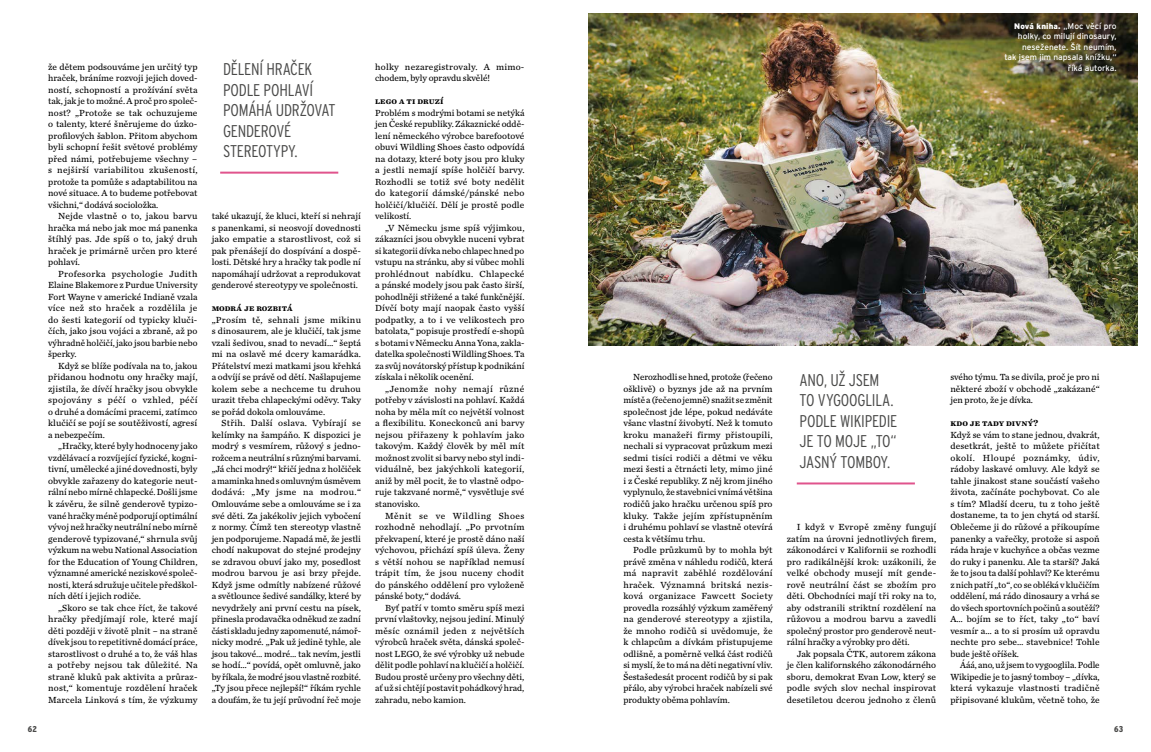
<style>
.page{position:relative;width:1151px;height:752px;background:#fff}
.page>*{position:absolute;margin:0;border:0;box-sizing:border-box;transform-origin:0 0}
.t1{font:40.7px/40.7px "Radio Grotesk";color:#000;text-align:right}
.t2{font:300 condensed 17px/20.5px "Interstate OT";letter-spacing:-.015em;color:#4a4a49}
.t3{font:9.2px/11.5px "Chronicle Text G3";letter-spacing:.005em;color:#000;text-align:justify}
.t4{font:700 9px "Chronicle Text G3";letter-spacing:.01em;color:#000}
.t5{font:900 condensed 8.5px "Interstate OT";color:#4a4a49}
.t6{font:8.4px/10.5px "Interstate OT";color:#fff;text-align:right}
.s1{font-weight:900;font-size:8px}
.s2{font-family:"Interstate Condensed";font-stretch:normal}
</style>
<div class="page">
<hr style="left:220px;top:171px;width:118px;height:2px;background:#e0548d">
<hr style="left:797px;top:482px;width:118px;height:2px;background:#e0548d">
<img style="left:589px;top:14px;width:548px;height:331px">
<p class="t5" style="left:28px;top:723px;width:11px">62</p>
<p class="t3" style="left:48px;top:60px;width:151px">že dětem podsouváme jen určitý typ hraček, bráníme rozvoji jejich doved&shy;ností, schopností a prožívání světa tak, jak je to možné. A proč pro společ&shy;nost? „Protože se tak ochuzujeme o talenty, které šněrujeme do úzko&shy;profilových šablon. Přitom abychom byli schopní řešit světové problémy před námi, potřebujeme všechny – s nejširší va riabilitou zkušeností, protože ta pomůže s adaptabilitou na nové situace. A to budeme potřebovat všichni,“ dodává socioložka.</p>
<p class="t3" style="left:48px;top:210px;width:151px;text-indent:10px">Nejde vlastně o to, jakou barvu hračka má nebo jak moc má panenka štíhlý pas. Jde spíš o to, jaký druh hraček je primárně určen pro které pohlaví.</p>
<p class="t3" style="left:48px;top:267px;width:151px;text-indent:10px">Profesorka psychologie Judith Elaine Blakemore z Purdue University Fort Wayne v americké Indianě vzala více než sto hraček a rozdělila je do šesti kategorií od typicky kluči&shy;čích, jako jsou vojáci a zbraně, až po výhradně holčičí, jako jsou barbie nebo šperky.</p>
<p class="t3" style="left:48px;top:359px;width:151px;text-indent:10px">Když se blíže podívala na to, jakou přidanou hodnotu ony hračky mají, zjistila, že dívčí hračky jsou obvykle spojovány s péčí o vzhled, péčí o druhé a domácími pracemi, zatímco klučičí se pojí se soutěživostí, agresí a nebezpečím.</p>
<p class="t3" style="left:48px;top:440px;width:151px;text-indent:10px">„Hračky, které byly hodnoceny jako vzdělávací a rozvíjející fyzické, kogni&shy;tivní, umělecké a jiné dovednosti, byly obvykle zařazeny do kategorie neut&shy;rální nebo mírně chlapecké. Došli jsme k závěru, že silně genderově typizo&shy;vané hračky méně podporují optimální vývoj než hračky neutrální nebo mírně genderově typizované,“ shrnula svůj výzkum na webu National Association for the Education of Young Children, významné americké neziskové společ&shy;nosti, která sdružuje učitele předškol&shy;ních dětí i jejich rodiče.</p>
<p class="t3" style="left:48px;top:601px;width:151px;text-indent:10px">„Skoro se tak chce říct, že takové hračky předjímají role, které mají děti později v životě plnit – na straně dívek jsou to repetitivně domácí práce, starostlivost o druhé a to, že váš hlas a potřeby nejsou tak důležité. Na straně kluků pak aktivita a průraz&shy;nost,“ komentuje rozdělení hraček Marcela Linková s tím, že výzkumy</p>
<h2 class="t2" style="left:223px;top:58px;width:114px">DĚLENÍ HRAČEK<br>PODLE POHLAVÍ<br>POMÁHÁ UDRŽOVAT<br>GENDEROVÉ<br>STEREOTYPY.</h2>
<p class="t3" style="left:212px;top:210px;width:151px">také ukazují, že kluci, kteří si nehrají s panenkami, si neosvojí dovednosti jako empatie a starostlivost, což si pak přenášejí do dospívání a dospě&shy;losti. Dětské hry a hračky tak podle ní napomáhají udržovat a reprodukovat genderové stereotypy ve společnosti.</p>
<p class="t4" style="left:212px;top:301px;width:82px">Modrá je rozbitá</p>
<p class="t3" style="left:212px;top:313px;width:151px">„Prosím tě, sehnali jsme mikinu s dinosaurem, ale je klučičí, tak jsme vzali šedivou, snad to nevadí…“ šeptá mi na oslavě mé dcery kamarádka.<br>Přátelství mezi matkami jsou křehká a odvíjí se právě od dětí. Našlapujeme kolem sebe a nechceme tu druhou urazit třeba chlapeckými oděvy. Taky se pořád dokola omlouváme.</p>
<p class="t3" style="left:212px;top:417px;width:151px;text-indent:10px">Střih. Další oslava. Vybírají se kelímky na šampáňo. K dispozici je modrý s vesmírem, růžový s jedno&shy;rožcem a neutrální s různými barvami. „Já chci modrý!“ křičí jedna z holčiček a maminka hned s omluvným úsměvem dodává: „My jsme na modrou.“ Omlouváme sebe a omlouváme se i za své děti. Za jakékoliv jejich vybočení z normy. Čímž ten stereotyp vlastně jen podporujeme. Napadá mě, že jestli chodí nakupovat do stejné prodejny se zdravou obuví jako my, posedlost modrou barvou je asi brzy přejde.<br>Když jsme odmítly nabízené růžové a světlounce šedivé sandálky, které by nevydržely ani první cestu na písek, přinesla prodavačka odněkud ze zadní části skladu jedny zapomenuté, námoř&shy;nicky modré. „Pak už jedině tyhle, ale jsou takové… modré… tak nevím, jestli se hodí…“ povídá, opět omluvně, jako by říkala, že modré jsou vlastně rozbité. „Ty jsou přece nejlepší!“ říkám rychle a doufám, že tu její průvodní řeč moje</p>
<p class="t3" style="left:375px;top:60px;width:151px">holky nezaregistrovaly. A mimo&shy;chodem, byly opravdu skvělé!</p>
<p class="t4" style="left:375px;top:94px;width:70px">LEGO a ti druzí</p>
<p class="t3" style="left:375px;top:106px;width:151px">Problém s modrými botami se netýká jen České republiky. Zákaznické oddě&shy;lení německého výrobce barefootové obuvi Wildling Shoes často odpovídá na dotazy, které boty jsou pro kluky a jestli nemají spíše holčičí barvy.<br>Rozhodli se totiž své boty nedělit do kategorií dámské/pánské nebo holčičí/klučičí. Dělí je prostě podle velikostí.</p>
<p class="t3" style="left:375px;top:221px;width:151px;text-indent:10px">„V Německu jsme spíš výjimkou, zákazníci jsou obvykle nuceni vybrat si kategorii dívka nebo chlapec hned po vstupu na stránku, aby si vůbec mohli prohlédnout nabídku. Chlapecké a pánské modely jsou pak často širší, pohodlněji střižené a také funkčnější.<br>Dívčí boty mají naopak často vyšší podpatky, a to i ve velikostech pro batolata,“ popisuje prostředí e-shopů s botami v Německu Anna Yona, zakla&shy;datelka společnosti Wildling Shoes. Ta za svůj novátorský přístup k podnikání získala i několik ocenění.</p>
<p class="t3" style="left:375px;top:382px;width:151px;text-indent:10px">„Jenomže nohy nemají různé potřeby v závislosti na pohlaví. Každá noha by měla mít co největší volnost a flexibilitu. Koneckonců ani barvy nejsou přiřazeny k pohlavím jako takovým. Každý člověk by měl mít možnost zvolit si barvy nebo styl indi&shy;viduálně, bez jakýchkoli kategorií, aniž by měl pocit, že to vlastně odpo&shy;ruje takzvané normě,“ vysvětluje své stanovisko.</p>
<p class="t3" style="left:375px;top:509px;width:151px;text-indent:10px">Měnit se ve Wildling Shoes rozhodně nehodlají. „Po prvotním překvapení, které je prostě dáno naší výchovou, přichází spíš úleva. Ženy s větší nohou se například nemusí trápit tím, že jsou nuceny chodit do pánského oddělení pro vyloženě pánské boty,“ dodává.</p>
<p class="t3" style="left:375px;top:601px;width:151px;text-indent:10px">Byť patří v tomto směru spíš mezi první vlaštovky, nejsou jediní. Minulý měsíc oznámil jeden z největších výrobců hraček světa, dánská společ&shy;nost LEGO, že své výrobky už nebude dělit podle pohlaví na klučičí a holčičí.<br>Budou prostě určeny pro všechny děti, ať už si chtějí postavit pohádkový hrad, zahradu, nebo kamion.</p>
<p class="t6" style="left:1004px;top:20px;width:114px"><span class="s1">Nová kniha.</span> „Moc věcí pro holky, co milují dinosaury, neseženete. Šít neumím,<br>tak jsem jim napsala knížku,“ říká autorka.</p>
<p class="t3" style="left:623px;top:371px;width:151px;text-indent:10px">Nerozhodli se hned, protože (řečeno ošklivě) o byznys jde až na prvním místě a (řečeno jemně) snažit se změnit společnost jde lépe, pokud nedáváte všanc vlastní živobytí. Než k tomuto kroku manažeři firmy přistoupili, nechali si vypracovat průzkum mezi sedmi tisíci rodiči a dětmi ve věku mezi šesti a čtrnácti lety, mimo jiné i z České republiky. Z něj krom jiného vyplynulo, že stavebnici vnímá většina rodičů jako hračku určenou spíš pro kluky. Takže jejím zpřístupněním i druhému pohlaví se vlastně otevírá cesta k většímu trhu.</p>
<p class="t3" style="left:623px;top:543px;width:151px;text-indent:10px">Podle průzkumů by to mohla být právě změna v náhledu rodičů, která má napravit zaběhlé rozdělování hraček. Významná britská nezis&shy;ková organizace Fawcett Society provedla rozsáhlý výzkum zaměřený na genderové stereotypy a zjistila, že mnoho rodičů si uvědomuje, že k chlapcům a dívkám přistupujeme odlišně, a poměrně velká část rodičů si myslí, že to má na děti negativní vliv.<br>Šestašedesát procent rodičů by si pak přálo, aby výrobci hraček nabízeli své produkty oběma pohlavím.</p>
<h1 class="t1" style="left:901px;top:346px;width:177px">Láska<br>k zimě vás neopustí</h1>
<h2 class="t2" style="left:800px;top:369px;width:99px">ANO, UŽ JSEM<br>TO VYGOOGLILA.<br>PODLE WIKIPEDIE<br>JE TO MOJE „TO“<br>JASNÝ TOMBOY.</h2>
<p class="t3" style="left:950px;top:371px;width:151px">svého týmu. Ta se divila, proč je pro ni některé zboží v obchodě „zakázané“ jen proto, že je dívka.</p>
<p class="t4" style="left:950px;top:416px;width:89px">Kdo je tady divný?</p>
<p class="t3" style="left:950px;top:428px;width:151px">Když se vám to stane jednou, dvakrát, desetkrát, ještě to můžete přičítat okolí. Hloupé poznámky, údiv, rádoby laskavé omluvy. Ale když se tahle jinakost stane součástí vašeho života, začínáte pochybovat. Co ale s tím? Mladší dceru, tu z toho ještě dostaneme, ta to jen chytá od starší.<br>Oblečeme ji do růžové a přikoupíme panenky a vařečky, protože si aspoň ráda hraje v kuchyňce a občas vezme do ruky i panenku. Ale ta starší? Jaká že to jsou ta další pohlaví? Ke kterému z nich patří „to“, co se obléká v klučičím oddělení, má rádo dinosaury a vrhá se do všech sportovních počinů a soutěží?<br>A… bojím se to říct, taky „to“ baví vesmír a… a to si prosím už opravdu nechte pro sebe… stavebnice! Tohle bude ještě oříšek.</p>
<p class="t3" style="left:950px;top:658px;width:151px;text-indent:10px">Ááá, ano, už jsem to vygooglila. Podle Wikipedie je to jasný tomboy – „dívka, která vykazuje vlastnosti tradičně připisované klukům, včetně toho, že</p>
<p class="t3" style="left:787px;top:520px;width:151px;text-indent:10px">I když v Evropě změny fungují zatím na úrovni jednotlivých firem, zákonodárci v Kalifornii se rozhodli pro radikálnější krok: uzákonili, že velké obchody musejí mít gende&shy;rově neutrální část se zbožím pro děti. Obchodníci mají tři roky na to, aby odstranili striktní rozdělení na růžovou a modrou barvu a zavedli společný prostor pro genderově neut&shy;rální hračky a výrobky pro děti.</p>
<p class="t3" style="left:787px;top:647px;width:151px;text-indent:10px">Jak popsala ČTK, autorem zákona je člen kalifornského zákonodárného sboru, demokrat Evan Low, který se podle svých slov nechal inspirovat desetiletou dcerou jednoho z členů</p>
<p class="t5" style="left:1114px;top:723px;width:11px">6<span class="s2">3</span></p>
</div>
